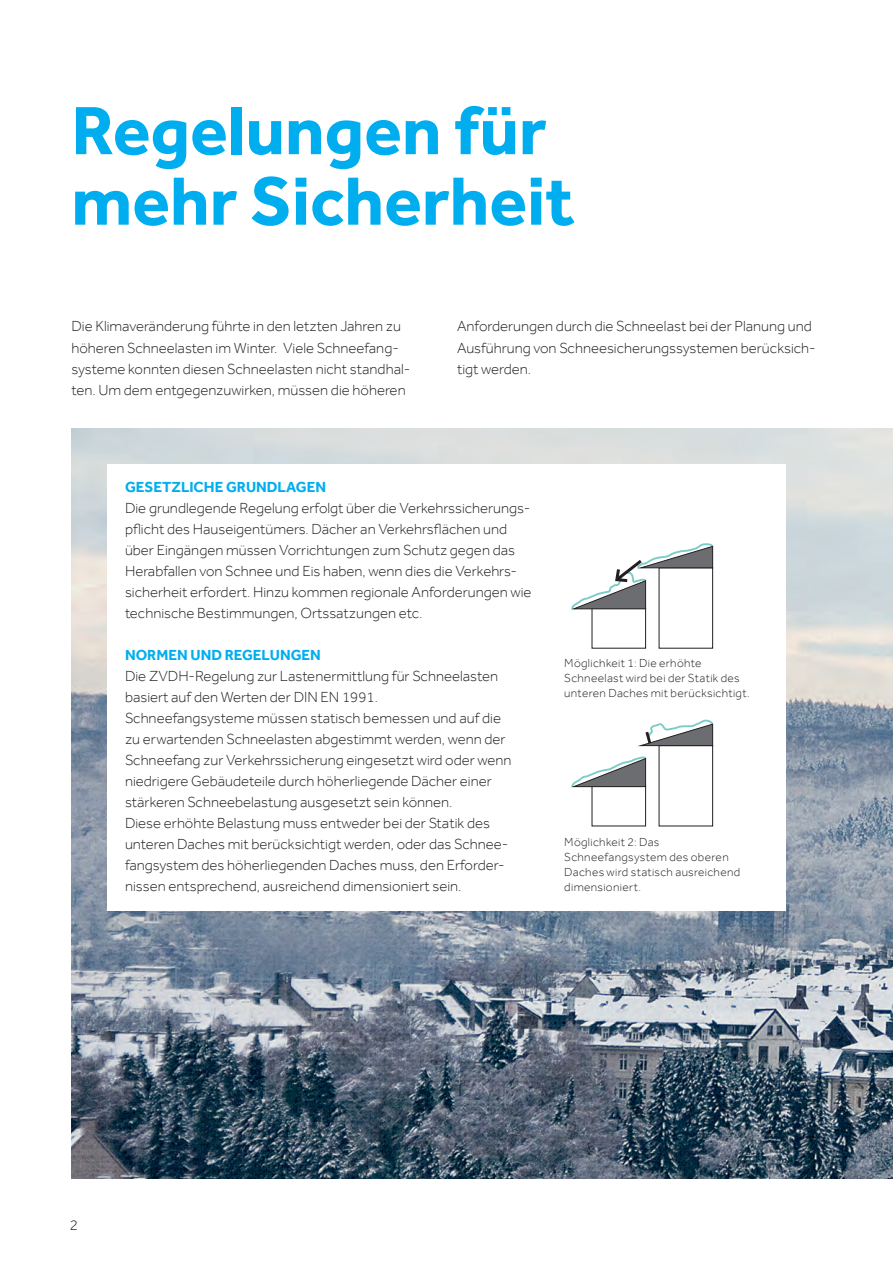
<style>
.page{position:relative;width:893px;height:1263px;background:#fff}
.page>*{position:absolute;margin:0;border:0;box-sizing:border-box;transform-origin:0 0}
.t1{font:700 70.5px/70.5px "Effra";color:#00aeef}
.t2{font:300 15px/21px "Effra";color:#231f20}
.t3{font:700 15px "Effra";color:#00aeef}
.t4{font:300 12px/15px "Effra";letter-spacing:.025em;color:#231f20}
</style>
<div class="page">
<img style="left:71px;top:429px;width:822px;height:749px">
<div style="left:107px;top:464px;width:679px;height:447px;background:#fff"></div>
<div style="left:659px;top:567px;width:54px;height:82px;border:1px solid #231f20"></div>
<div style="left:659px;top:745px;width:54px;height:81px;border:1px solid #231f20"></div>
<div style="left:591px;top:785px;width:55px;height:41px;border:1px solid #231f20"></div>
<svg style="left:638px;top:720px;width:76px;height:28px"></svg>
<svg style="left:571px;top:756px;width:76px;height:33px"></svg>
<svg style="left:571px;top:544px;width:143px;height:67px"></svg>
<h1 class="t1" style="left:71px;top:95px;width:505px">Regelungen für mehr Sicherheit</h1>
<p class="t2" style="left:71px;top:316px;width:340px">Die Klimaveränderung führte in den letzten Jahren zu höheren Schneelasten im Winter. Viele Schneefang&shy;systeme konnten diesen Schneelasten nicht standhal&shy;ten. Um dem entgegenzuwirken, müssen die höheren</p>
<p class="t2" style="left:457px;top:316px;width:360px">Anforderungen durch die Schneelast bei der Planung und<br>Ausführung von Schneesicherungssystemen berücksich&shy;tigt werden.</p>
<p class="t3" style="left:125px;top:478px;width:203px">GESETZLICHE GRUNDLAGEN</p>
<p class="t2" style="left:125px;top:498px;width:408px">Die grundlegende Regelung erfolgt über die Verkehrssicherungs&shy;pflicht des Hauseigentümers. Dächer an Verkehrsflächen und über Eingängen müssen Vorrichtungen zum Schutz gegen das Herabfallen von Schnee und Eis haben, wenn dies die Verkehrs&shy;sicherheit erfordert. Hinzu kommen regionale Anforderungen wie technische Bestimmungen, Ortssatzungen etc.</p>
<p class="t3" style="left:125px;top:646px;width:197px">NORMEN UND REGELUNGEN</p>
<p class="t2" style="left:125px;top:666px;width:388px">Die ZVDH-Regelung zur Lastenermittlung für Schneelasten basiert auf den Werten der DIN EN 1991.<br>Schneefangsysteme müssen statisch bemessen und auf die zu erwartenden Schneelasten abgestimmt werden, wenn der Schneefang zur Verkehrssicherung eingesetzt wird oder wenn niedrigere Gebäudeteile durch höherliegende Dächer einer stärkeren Schneebelastung ausgesetzt sein können.<br>Diese erhöhte Belastung muss entweder bei der Statik des unteren Daches mit berücksichtigt werden, oder das Schnee&shy;fangsystem des höherliegenden Daches muss, den Erforder&shy;nissen entsprechend, ausreichend dimensioniert sein.</p>
<p class="t4" style="left:564px;top:656px;width:187px">Möglichkeit 1: Die erhöhte<br>Schneelast wird bei der Statik des unteren Daches mit berücksichtigt.</p>
<p class="t4" style="left:564px;top:834px;width:178px">Möglichkeit 2: Das<br>Schneefangsystem des oberen<br>Daches wird statisch ausreichend dimensioniert.</p>
<p class="t2" style="left:70px;top:1215px;width:10px">2</p>
</div>
